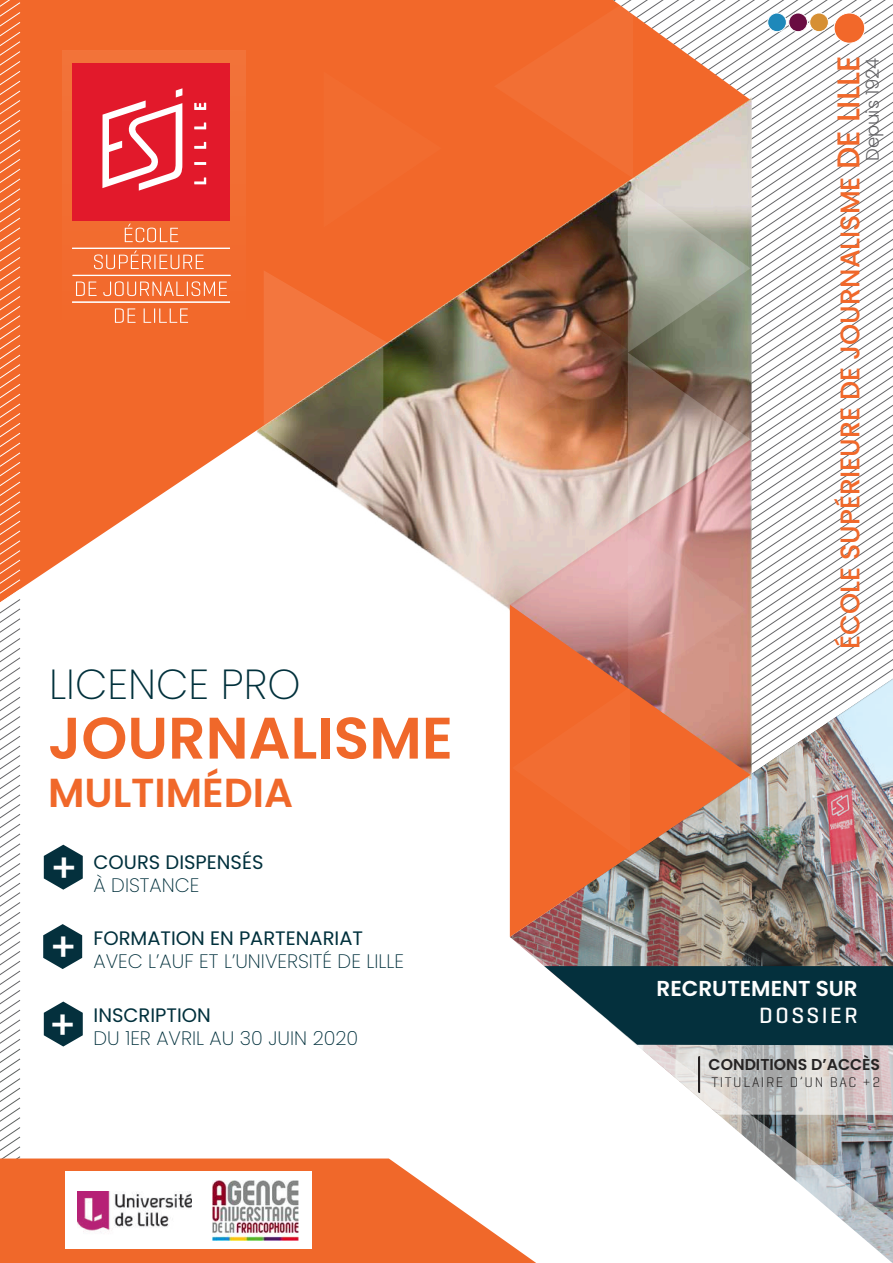
<style>
.page{position:relative;width:893px;height:1263px;background:#fff}
.page>*{position:absolute;margin:0;border:0;box-sizing:border-box;transform-origin:0 0}
.t1{font:600 58.5px "Poppins";color:#f0682a}
.t2{font:200 42px "Poppins";color:#02313c}
.t3{font:600 40.5px "Poppins";color:#f0682a}
.t4{font:500 39.75px/79.3px "Poppins";color:#fff}
.t5{font:500 27px "Poppins";color:#f0682a}
.t6{font:500 22.5px "Geogrotesque";letter-spacing:.11em;color:#fff}
.t7{font:600 21.6px "Poppins";color:#fff}
.t8{font:200 19.5px/23.4px "Poppins";color:#00303c}
.t9{font:19.5px "Poppins";color:#00303c}
.t10{font:300 18px "Poppins";color:#656568}
.t11{font:600 15.75px "Poppins";color:#262424}
.t12{font:300 14.25px "Geogrotesque";letter-spacing:.11em;color:#262424}
.s1{font-weight:500;font-size:39.75px;color:#fff}
.s2{font-weight:400}
.s3{font-size:31.5px}
</style>
<div class="page">
<img style="left:842px;top:1220px;width:51px;height:43px">
<img style="left:510px;top:851px;width:383px;height:369px">
<img style="left:510px;top:851px;width:240px;height:86px">
<svg style="left:22px;top:0;width:467px;height:595px;fill:#f2682a"></svg>
<svg style="left:0;top:0;width:22px;height:1158px"></svg>
<svg style="left:44px;top:845px;width:39px;height:45px"></svg>
<svg style="left:43px;top:924px;width:39px;height:45px"></svg>
<div style="left:63px;top:50px;width:183px;height:297px;background:#f26c30"></div>
<svg style="left:76px;top:224px;width:155px;height:99px"></svg>
<div style="left:72px;top:63px;width:158px;height:158px;background:#e2192b"></div>
<svg style="left:194px;top:177px;width:13px;height:8px"></svg>
<svg style="left:194px;top:103px;width:13px;height:62px"></svg>
<hr style="left:72px;top:248px;width:158px;height:1px;background:#fff">
<hr style="left:73px;top:275px;width:158px;height:1px;background:#fff">
<hr style="left:72px;top:301px;width:158px;height:2px;background:#fff">
<svg style="left:102px;top:88px;width:81px;height:103px"></svg>
<img style="left:489px;top:0;width:404px;height:851px">
<div style="left:318px;top:0;width:124px;height:231px;background:#f2682a"></div>
<svg style="left:258px;top:270px;width:130px;height:246px"></svg>
<svg style="left:544px;top:966px;width:349px;height:149px"></svg>
<div style="left:698px;top:1056px;width:2px;height:37px;border:2px solid #231f20"></div>
<svg style="left:44px;top:1001px;width:39px;height:45px"></svg>
<svg style="left:0;top:1158px;width:536px;height:105px;fill:#f0682a"></svg>
<div style="left:65px;top:1171px;width:247px;height:78px;background:#fff"></div>
<img style="left:77px;top:1192px;width:115px;height:40px">
<img style="left:213px;top:1180px;width:86px;height:60px">
<h2 class="t2" style="left:49px;top:660px;width:253px">LICENCE PRO</h2>
<h1 class="t1" style="left:48px;top:704px;width:406px">JOURNALISME</h1>
<h3 class="t3" style="left:48px;top:769px;width:247px">MULTIMÉDIA</h3>
<h3 class="t4" style="left:49px;top:828px;width:31px">+ +</h3>
<p class="t9" style="left:94px;top:850px;width:171px">COURS DISPENSÉS</p>
<p class="t8" style="left:94px;top:873px;width:107px">À DISTANCE</p>
<p class="t9" style="left:94px;top:926px;width:271px">FORMATION EN PARTENARIAT</p>
<p class="t8" style="left:94px;top:950px;width:312px">AVEC L’AUF ET L’UNIVERSITÉ DE LILLE</p>
<p class="t8" style="left:94px;top:1003px;width:266px;text-indent:-45px"><span class="s1">+</span> <span class="s2">INSCRIPTION<br></span>DU 1ER AVRIL AU 30 JUIN 2020</p>
<h3 class="t5" style="left:834px;top:649px;width:595px;rotate:-90deg">ÉCOLE SUPÉRIEURE DE JOURNALISME <span class="s3">DE LILLE</span></h3>
<p class="t10" style="left:862px;top:161px;width:105px;rotate:-90deg">Depuis 1924</p>
<p class="t7" style="left:657px;top:976px;width:203px">RECRUTEMENT SUR</p>
<p class="t6" style="left:759px;top:1001px;width:100px">DOSSIER</p>
<p class="t11" style="left:709px;top:1055px;width:173px">CONDITIONS D’ACCÈS</p>
<p class="t12" style="left:711px;top:1073px;width:170px">TITULAIRE D’UN BAC +2</p>
</div>
